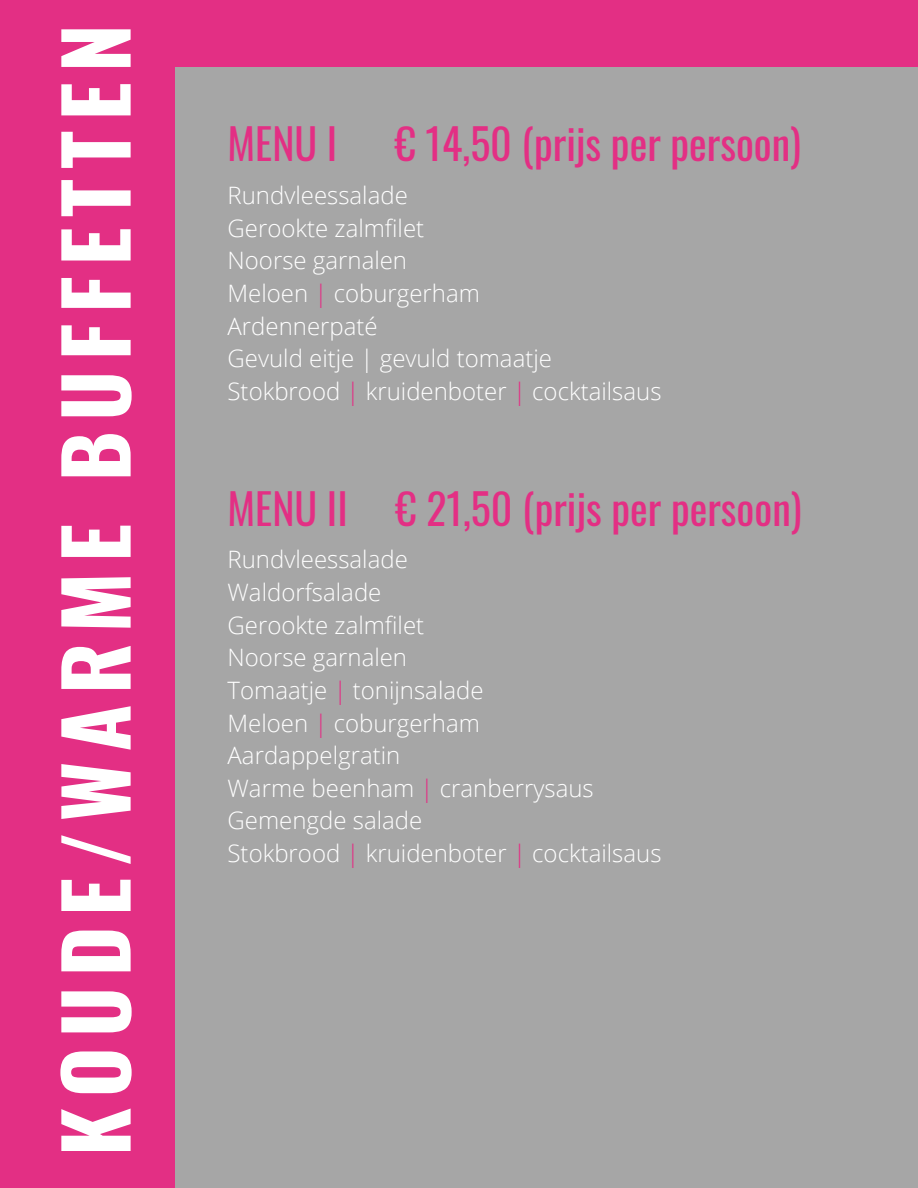
<style>
.page{position:relative;width:918px;height:1188px;background:#e32f84}
.page>*{position:absolute;margin:0;border:0;box-sizing:border-box;transform-origin:0 0}
.t1{font:700 85.5px "Oswald";letter-spacing:.12em;color:#fff}
.t2{font:42px "Oswald";color:#e32f84}
.t3{font:300 24px/32.7px "Open Sans";color:#fff}
.s1{color:#e32f84}
</style>
<div class="page">
<div style="left:175px;top:67px;width:743px;height:1121px;background:#a6a6a6"></div>
<h1 class="t1" style="left:29px;top:1156px;width:1134px;rotate:-90deg">KOUDE/WARME BUFFETTEN</h1>
<h2 class="t2" style="left:228px;top:111px;width:111px">MENU I</h2>
<h2 class="t2" style="left:395px;top:111px;width:408px">€ 14,50 (prijs per persoon)</h2>
<p class="t3" style="left:228px;top:179px;width:435px">Rundvleessalade<br>Gerookte zalmfilet<br>Noorse garnalen<br>Meloen <span class="s1">|</span> coburgerham<br>Ardennerpaté<br>Gevuld eitje | gevuld tomaatje<br>Stokbrood <span class="s1">|</span> kruidenboter <span class="s1">|</span> cocktailsaus</p>
<h2 class="t2" style="left:228px;top:475px;width:576px">MENU II € 21,50 (prijs per persoon)</h2>
<p class="t3" style="left:228px;top:543px;width:435px">Rundvleessalade<br>Waldorfsalade<br>Gerookte zalmfilet<br>Noorse garnalen<br>Tomaatje <span class="s1">|</span> tonijnsalade<br>Meloen <span class="s1">|</span> coburgerham<br>Aardappelgratin<br>Warme beenham <span class="s1">|</span> cranberrysaus<br>Gemengde salade<br>Stokbrood <span class="s1">|</span> kruidenboter <span class="s1">|</span> cocktailsaus</p>
</div>
